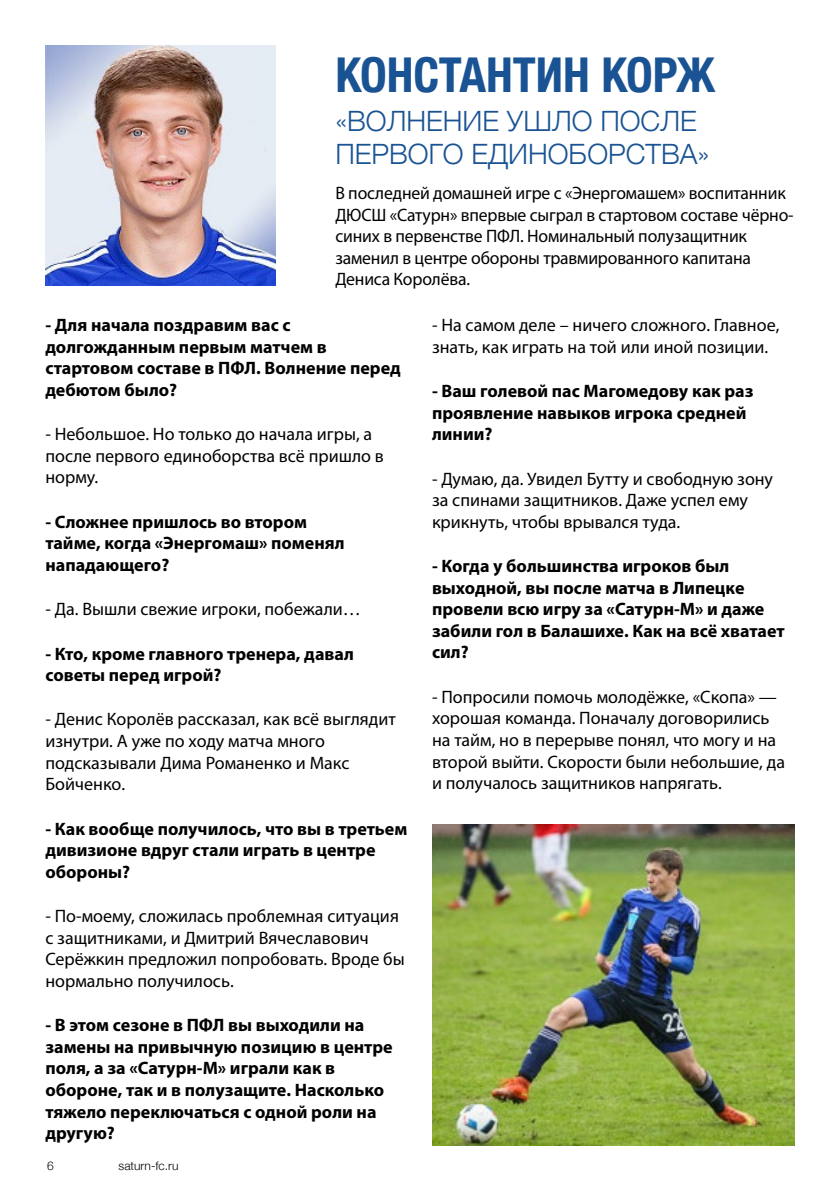
<style>
.page{position:relative;width:840px;height:1191px;background:#fff}
.page>*{position:absolute;margin:0;border:0;box-sizing:border-box;transform-origin:0 0}
.t1{font:700 condensed 48px "Helvetica Neue";color:#195393}
.t2{font:300 28px/33.6px "Helvetica Neue";color:#195393}
.t3{font:18px/21.6px "Myriad Pro";color:#000}
.t4{font:700 18px/21.6px "Myriad Pro";color:#000}
.t5{font:300 12px "Helvetica Neue";color:#000}
</style>
<div class="page">
<img style="left:45px;top:45px;width:230px;height:240px">
<img style="left:432px;top:824px;width:362px;height:321px">
<h1 class="t1" style="left:335px;top:35px;width:381px">КОНСТАНТИН КОРЖ</h1>
<h2 class="t2" style="left:335px;top:102px;width:375px">«ВОЛНЕНИЕ УШЛО ПОСЛЕ<br>ПЕРВОГО ЕДИНОБОРСТВА»</h2>
<p class="t3" style="left:335px;top:182px;width:459px">В последней домашней игре с «Энергомашем» воспитанник ДЮСШ «Сатурн» впервые сыграл в стартовом составе чёрно&shy;синих в первенстве ПФЛ. Номинальный полузащитник заменил в центре обороны травмированного капитана Дениса Королёва.</p>
<p class="t4" style="left:45px;top:314px;width:357px">- Для начала поздравим вас с долгожданным первым матчем в стартовом составе в ПФЛ. Волнение перед дебютом было?</p>
<p class="t3" style="left:45px;top:423px;width:340px">- Небольшое. Но только до начала игры, а после первого единоборства всё пришло в норму.</p>
<p class="t4" style="left:45px;top:510px;width:300px">- Сложнее пришлось во втором тайме, когда «Энергомаш» поменял нападающего?</p>
<p class="t3" style="left:45px;top:598px;width:317px">- Да. Вышли свежие игроки, побежали…</p>
<p class="t4" style="left:45px;top:642px;width:310px">- Кто, кроме главного тренера, давал советы перед игрой?</p>
<p class="t3" style="left:45px;top:708px;width:351px">- Денис Королёв рассказал, как всё выглядит изнутри. А уже по ходу матча много подсказывали Дима Романенко и Макс<br>Бойченко.</p>
<p class="t4" style="left:45px;top:817px;width:363px">- Как вообще получилось, что вы в третьем дивизионе вдруг стали играть в центре обороны?</p>
<p class="t3" style="left:45px;top:905px;width:361px">- По-моему, сложилась проблемная ситуация с защитниками, и Дмитрий Вячеславович Серёжкин предложил попробовать. Вроде бы нормально получилось.</p>
<p class="t4" style="left:45px;top:1013px;width:348px">- В этом сезоне в ПФЛ вы выходили на замены на привычную позицию в центре поля, а за «Сатурн-М» играли как в обороне, так и в полузащите. Насколько тяжело переключаться с одной роли на другую?</p>
<p class="t5" style="left:47px;top:1156px;width:8px">6</p>
<p class="t5" style="left:118px;top:1156px;width:61px">saturn-fc.ru</p>
<p class="t3" style="left:432px;top:314px;width:349px">- На самом деле – ничего сложного. Главное, знать, как играть на той или иной позиции.</p>
<p class="t4" style="left:432px;top:379px;width:323px">- Ваш голевой пас Магомедову как раз проявление навыков игрока средней линии?</p>
<p class="t3" style="left:432px;top:467px;width:342px">- Думаю, да. Увидел Бутту и свободную зону за спинами защитников. Даже успел ему крикнуть, чтобы врывался туда.</p>
<p class="t4" style="left:432px;top:554px;width:354px">- Когда у большинства игроков был выходной, вы после матча в Липецке провели всю игру за «Сатурн-М» и даже забили гол в Балашихе. Как на всё хватает сил?</p>
<p class="t3" style="left:432px;top:685px;width:354px">- Попросили помочь молодёжке, «Скопа» — хорошая команда. Поначалу договорились на тайм, но в перерыве понял, что могу и на второй выйти. Скорости были небольшие, да и получалось защитников напрягать.</p>
</div>
